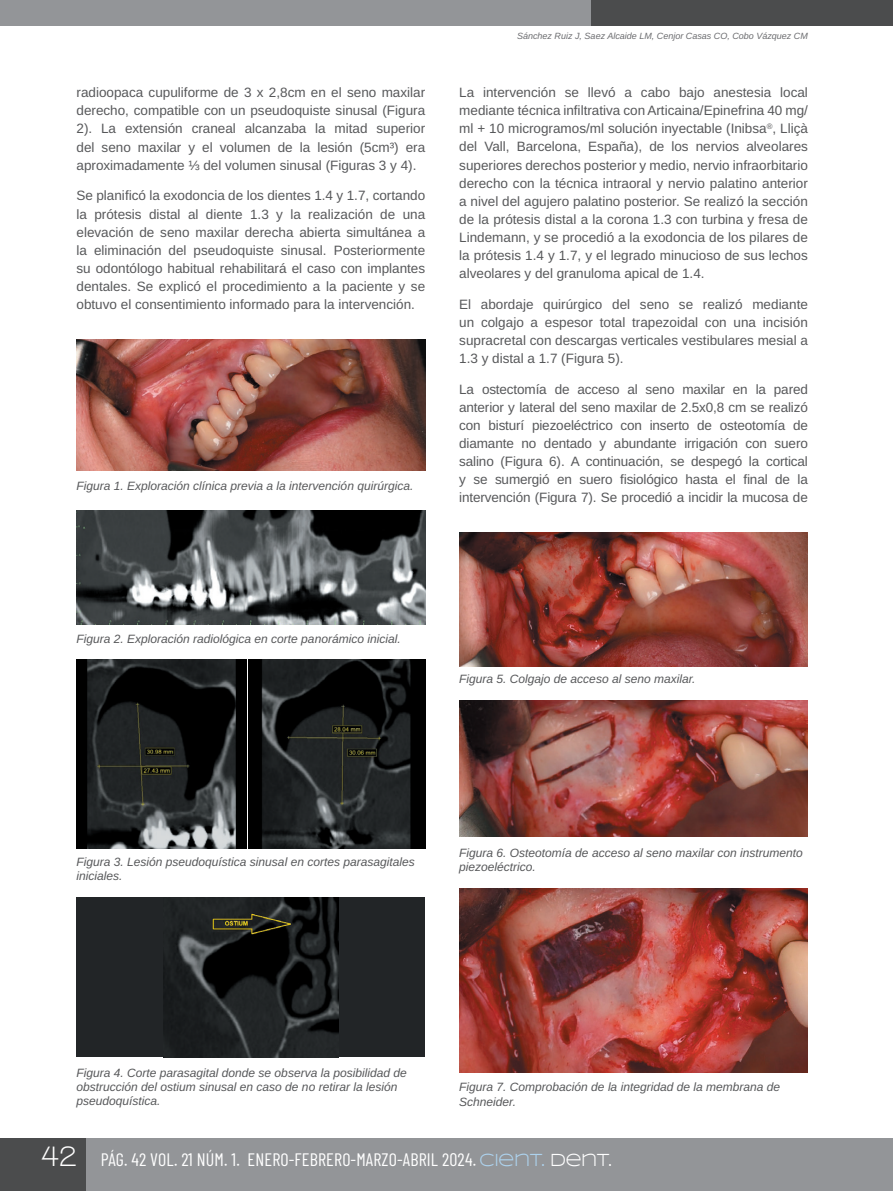
<style>
.page{position:relative;width:893px;height:1191px;background:#fff}
.page>*{position:absolute;margin:0;border:0;box-sizing:border-box;transform-origin:0 0}
.t1{font:18px "Barlow Condensed";letter-spacing:.01em;color:#fff}
.t2{font:13.5px/18px "Arimo";color:#57585a;text-align:justify}
.t3{font:italic 12px/14.4px "Arimo";color:#57585a}
.t4{font:italic 9px "Arimo";color:#6c6d70}
.s1{font-family:"Walkway";font-weight:700;font-size:30px}
.s2{font-family:"Syncopate";color:#add2ed}
.s3{font-family:"Syncopate"}
</style>
<div class="page">
<div style="left:0;top:1138px;width:893px;height:53px;background:#939598"></div>
<div style="left:0;top:1138px;width:85px;height:53px;background:#4b4c4d"></div>
<div style="left:0;top:0;width:893px;height:25px;background:#939598"></div>
<div style="left:591px;top:0;width:302px;height:25px;background:#4b4c4d"></div>
<img style="left:77px;top:510px;width:348px;height:114px">
<img style="left:77px;top:659px;width:170px;height:189px">
<img style="left:249px;top:659px;width:176px;height:189px">
<div style="left:77px;top:897px;width:348px;height:160px;background:#222527"></div>
<img style="left:163px;top:897px;width:176px;height:160px">
<img style="left:459px;top:533px;width:349px;height:133px">
<img style="left:459px;top:700px;width:349px;height:136px">
<img style="left:459px;top:889px;width:349px;height:183px">
<img style="left:77px;top:339px;width:348px;height:131px">
<p class="t2" style="left:77px;top:84px;width:350px">radioopaca cupuliforme de 3 x 2,8cm en el seno maxilar derecho, compatible con un pseudoquiste sinusal (Figura 2). La extensión craneal alcanzaba la mitad superior del seno maxilar y el volumen de la lesión (5cm³) era aproximadamente ⅓ del volumen sinusal (Figuras 3 y 4).</p>
<p class="t2" style="left:77px;top:187px;width:350px">Se planificó la exodoncia de los dientes 1.4 y 1.7, cortando la prótesis distal al diente 1.3 y la realización de una elevación de seno maxilar derecha abierta simultánea a la eliminación del pseudoquiste sinusal. Posteriormente su odontólogo habitual rehabilitará el caso con implantes dentales. Se explicó el procedimiento a la paciente y se obtuvo el consentimiento informado para la intervención.</p>
<p class="t3" style="left:77px;top:478px;width:338px">Figura 1. Exploración clínica previa a la intervención quirúrgica.</p>
<p class="t4" style="left:517px;top:29px;width:292px">Sánchez Ruiz J, Saez Alcaide LM, Cenjor Casas CO, Cobo Vázquez CM</p>
<p class="t2" style="left:459px;top:84px;width:350px">La intervención se llevó a cabo bajo anestesia local mediante técnica infiltrativa con Articaina/Epinefrina 40 mg/ ml + 10 microgramos/ml solución inyectable (Inibsa<sup>®</sup>, Lliçà del Vall, Barcelona, España), de los nervios alveolares superiores derechos posterior y medio, nervio infraorbitario derecho con la técnica intraoral y nervio palatino anterior a nivel del agujero palatino posterior. Se realizó la sección de la prótesis distal a la corona 1.3 con turbina y fresa de Lindemann, y se procedió a la exodoncia de los pilares de la prótesis 1.4 y 1.7, y el legrado minucioso de sus lechos alveolares y del granuloma apical de 1.4.</p>
<p class="t2" style="left:459px;top:295px;width:350px">El abordaje quirúrgico del seno se realizó mediante un colgajo a espesor total trapezoidal con una incisión supracretal con descargas verticales vestibulares mesial a 1.3 y distal a 1.7 (Figura 5).</p>
<p class="t2" style="left:459px;top:380px;width:350px">La ostectomía de acceso al seno maxilar en la pared anterior y lateral del seno maxilar de 2.5x0,8 cm se realizó con bisturí piezoeléctrico con inserto de osteotomía de diamante no dentado y abundante irrigación con suero salino (Figura 6). A continuación, se despegó la cortical y se sumergió en suero fisiológico hasta el final de la intervención (Figura 7). Se procedió a incidir la mucosa de</p>
<p class="t3" style="left:77px;top:631px;width:326px">Figura 2. Exploración radiológica en corte panorámico inicial.</p>
<p class="t3" style="left:459px;top:672px;width:238px">Figura 5. Colgajo de acceso al seno maxilar.</p>
<p class="t3" style="left:77px;top:854px;width:340px">Figura 3. Lesión pseudoquística sinusal en cortes parasagitales iniciales.</p>
<p class="t3" style="left:459px;top:845px;width:345px">Figura 6. Osteotomía de acceso al seno maxilar con instrumento piezoeléctrico.</p>
<p class="t3" style="left:77px;top:1065px;width:332px">Figura 4. Corte parasagital donde se observa la posibilidad de obstrucción del ostium sinusal en caso de no retirar la lesión pseudoquística.</p>
<p class="t3" style="left:459px;top:1080px;width:322px">Figura 7. Comprobación de la integridad de la membrana de<br>Schneider.</p>
<h1 class="t1" style="left:41px;top:1146px;width:572px"><span class="s1">42</span> PÁG. 42 VOL. 21 NÚM. 1. ENERO-FEBRERO-MARZO-ABRIL 2024. <span class="s2">CIENT.</span> <span class="s3">DENT.</span></h1>
</div>
